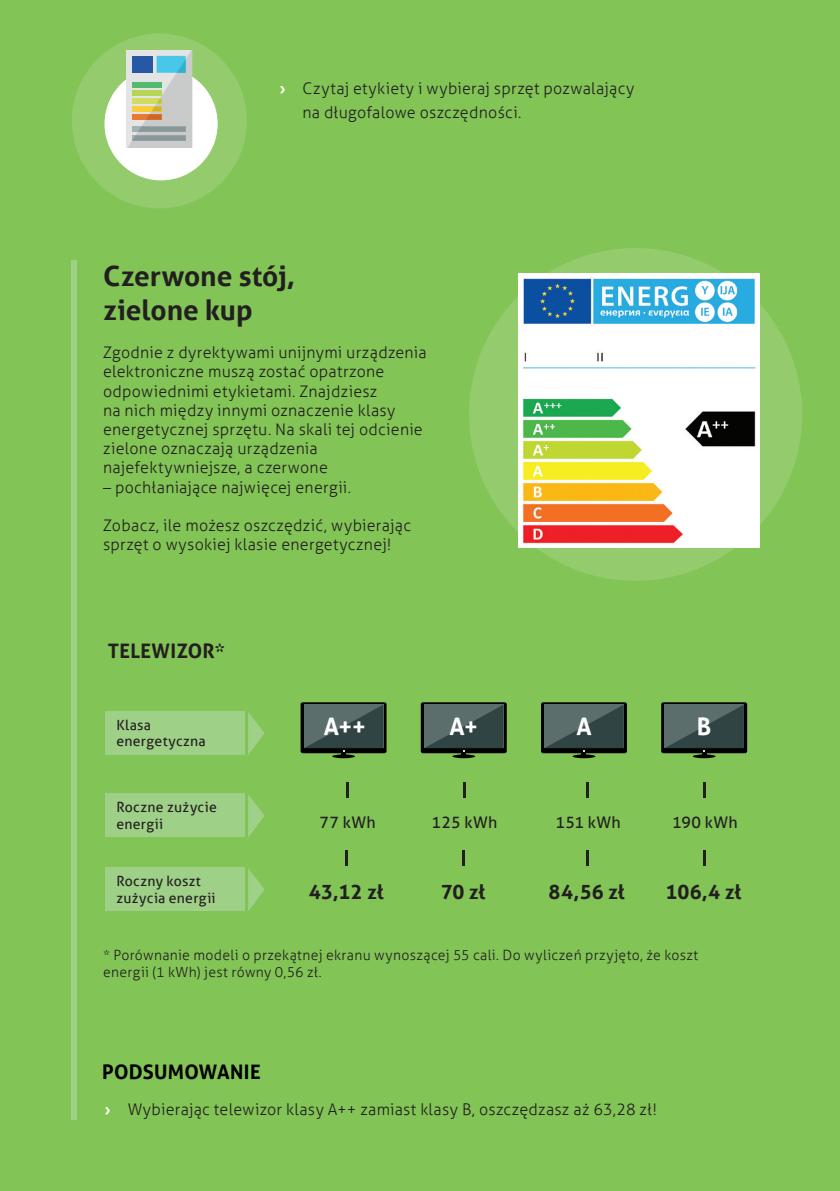
<style>
.page{position:relative;width:840px;height:1191px;background:#fff}
.page>*{position:absolute;margin:0;border:0;box-sizing:border-box;transform-origin:0 0}
.t1{font:700 28px/33.6px "Aller";letter-spacing:-.005em;color:#231f20}
.t2{font:700 24px "Aller";color:#fff}
.t3{font:700 20px "Aller";letter-spacing:.01em;color:#231f20}
.t4{font:700 20px "Aller";letter-spacing:.01em;color:#000001}
.t5{font:300 16px/19.2px "Aller";letter-spacing:.015em;color:#231f20}
.t6{font:16px "Aller";letter-spacing:.02em;color:#231f20}
.t7{font:300 14px/16.8px "Aller";letter-spacing:.025em;color:#231f20}
.t8{font:14px/16.8px "Aller";letter-spacing:.025em;color:#231f20}
.s1{font-weight:700;color:#fff}
</style>
<div class="page">
<div style="left:0;top:0;width:839px;height:1191px;background:#82c556"></div>
<div style="left:469px;top:248px;width:332px;height:333px;background:#94cc6d;border-radius:50%"></div>
<div style="left:72px;top:33px;width:175px;height:175px;background:#94cc6d;border-radius:50%"></div>
<div style="left:104px;top:67px;width:113px;height:113px;background:#fff;border-radius:50%"></div>
<div style="left:71px;top:261px;width:6px;height:859px;background:#9fd088"></div>
<svg style="left:126px;top:50px;width:66px;height:98px;background:#b5c3bb"></svg>
<div style="left:105px;top:867px;width:139px;height:43px;background:#9fd088"></div>
<svg style="left:248px;top:868px;width:16px;height:43px"></svg>
<div style="left:105px;top:793px;width:139px;height:43px;background:#9fd088"></div>
<svg style="left:248px;top:795px;width:16px;height:43px"></svg>
<div style="left:300px;top:702px;width:86px;height:51px;background:#000001;border-radius:2px"></div>
<hr style="left:332px;top:754px;width:23px;height:4px;background:#000001;border-radius:50%">
<svg style="left:304px;top:704px;width:79px;height:52px;background:#41554e"></svg>
<div style="left:420px;top:702px;width:86px;height:51px;background:#000001;border-radius:2px"></div>
<hr style="left:452px;top:754px;width:23px;height:4px;background:#000001;border-radius:50%">
<svg style="left:424px;top:704px;width:79px;height:52px;background:#41554e"></svg>
<div style="left:540px;top:702px;width:86px;height:51px;background:#000001;border-radius:2px"></div>
<hr style="left:572px;top:754px;width:23px;height:4px;background:#000001;border-radius:50%">
<svg style="left:544px;top:704px;width:79px;height:52px;background:#41554f"></svg>
<div style="left:660px;top:702px;width:86px;height:51px;background:linear-gradient(to bottom,#000001,#000001);border-radius:2px"></div>
<hr style="left:692px;top:754px;width:23px;height:4px;background:#000001;border-radius:50%">
<svg style="left:664px;top:704px;width:79px;height:52px;background:#41554f"></svg>
<div style="left:105px;top:711px;width:139px;height:43px;background:#9fd088"></div>
<svg style="left:248px;top:712px;width:16px;height:43px"></svg>
<svg style="left:346px;top:782px;width:2px;height:15px"></svg>
<svg style="left:345px;top:850px;width:2px;height:15px"></svg>
<svg style="left:463px;top:782px;width:2px;height:15px"></svg>
<svg style="left:462px;top:850px;width:2px;height:15px"></svg>
<svg style="left:586px;top:782px;width:2px;height:15px"></svg>
<svg style="left:586px;top:850px;width:2px;height:15px"></svg>
<svg style="left:703px;top:782px;width:2px;height:15px"></svg>
<svg style="left:703px;top:850px;width:1px;height:15px"></svg>
<img style="left:518px;top:274px;width:240px;height:274px">
<p class="t5" style="left:302px;top:76px;width:333px;line-height:24px;text-indent:-23px"><span class="s1">›</span> Czytaj etykiety i wybieraj sprzęt pozwalający na długofalowe oszczędności.</p>
<h1 class="t1" style="left:103px;top:259px;width:193px">Czerwone stój, zielone kup</h1>
<p class="t5" style="left:103px;top:343px;width:325px">Zgodnie z dyrektywami unijnymi urządzenia elektroniczne muszą zostać opatrzone odpowiednimi etykietami. Znajdziesz<br>na nich między innymi oznaczenie klasy energetycznej sprzętu. Na skali tej odcienie zielone oznaczają urządzenia najefektywniejsze, a czerwone</p>
<p class="t5" style="left:103px;top:477px;width:249px">– pochłaniające najwięcej energii.</p>
<p class="t5" style="left:103px;top:516px;width:309px">Zobacz, ile możesz oszczędzić, wybierając sprzęt o wysokiej klasie energetycznej!</p>
<p class="t3" style="left:108px;top:639px;width:118px">TELEWIZOR*</p>
<p class="t8" style="left:116px;top:716px;width:36px">Klasa</p>
<h2 class="t2" style="left:323px;top:712px;width:44px">A++</h2>
<h2 class="t2" style="left:449px;top:712px;width:30px">A+</h2>
<h2 class="t2" style="left:576px;top:712px;width:17px">A</h2>
<h2 class="t2" style="left:696px;top:712px;width:16px">B</h2>
<p class="t8" style="left:116px;top:733px;width:91px">energetyczna</p>
<p class="t8" style="left:116px;top:798px;width:102px">Roczne zużycie energii</p>
<p class="t8" style="left:116px;top:872px;width:101px">Roczny koszt zużycia energii</p>
<p class="t6" style="left:319px;top:813px;width:58px">77 kWh</p>
<p class="t3" style="left:309px;top:879px;width:76px">43,12 zł</p>
<p class="t6" style="left:431px;top:813px;width:67px">125 kWh</p>
<p class="t3" style="left:440px;top:879px;width:46px">70 zł</p>
<p class="t6" style="left:555px;top:813px;width:67px">151 kWh</p>
<p class="t3" style="left:548px;top:879px;width:77px">84,56 zł</p>
<p class="t6" style="left:671px;top:813px;width:67px">190 kWh</p>
<p class="t3" style="left:665px;top:879px;width:77px">106,4 zł</p>
<p class="t7" style="left:103px;top:947px;width:596px">* Porównanie modeli o przekątnej ekranu wynoszącej 55 cali. Do wyliczeń przyjęto, że koszt energii (1 kWh) jest równy 0,56 zł.</p>
<p class="t4" style="left:102px;top:1059px;width:160px">PODSUMOWANIE</p>
<p class="t5" style="left:105px;top:1099px;width:553px"><span class="s1">›</span> Wybierając telewizor klasy A++ zamiast klasy B, oszczędzasz aż 63,28 zł!</p>
</div>
